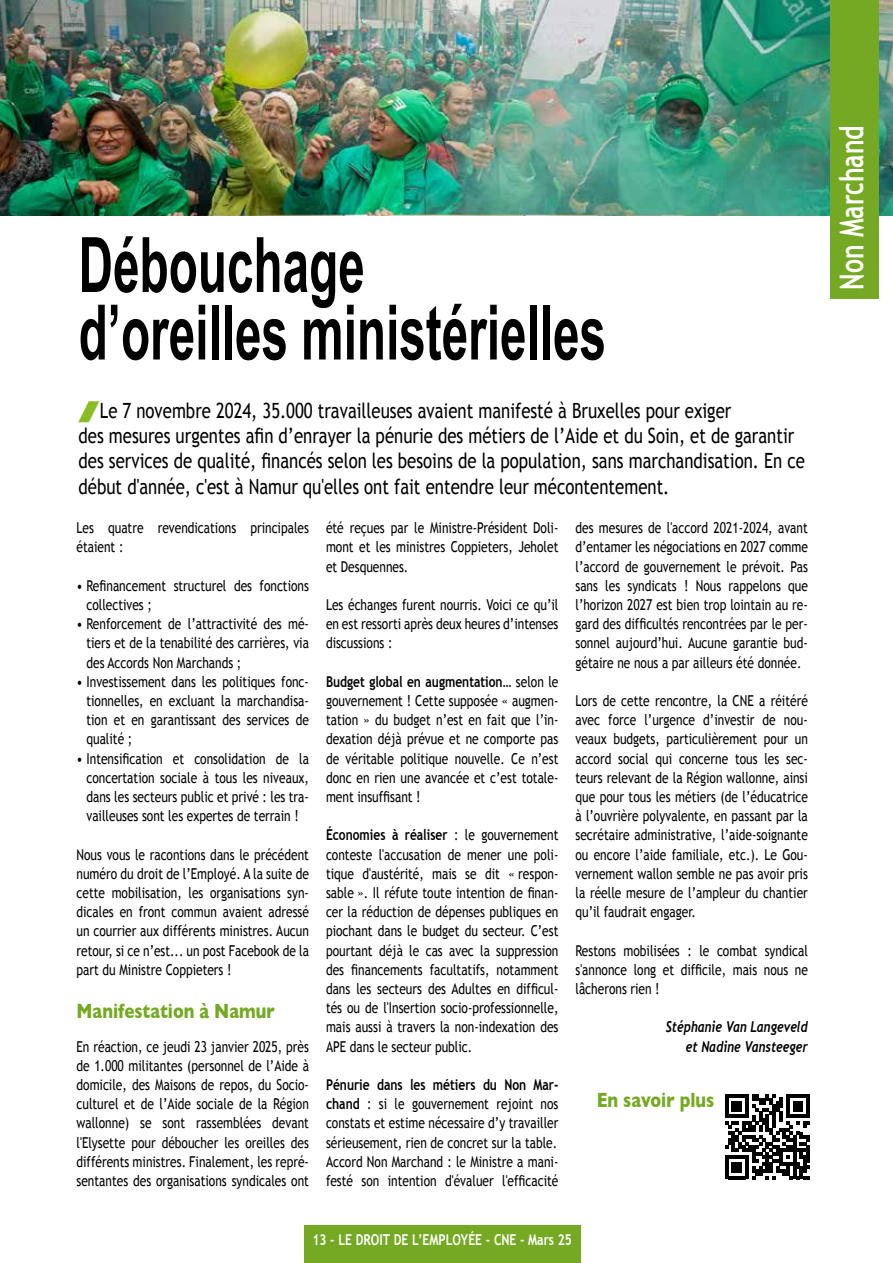
<style>
.page{position:relative;width:893px;height:1263px;background:#fff}
.page>*{position:absolute;margin:0;border:0;box-sizing:border-box;transform-origin:0 0}
.t1{font:700 76.5px/67.5px "Arial Narrow";color:#000;scale:.76 1}
.t2{font:700 33px "Trebuchet MS";color:#fff;scale:.75 1}
.t3{font:21px/25.2px "Trebuchet MS";color:#000;scale:.8 1}
.t4{font:700 21px "Gill Sans";color:#75a924;scale:.8 1}
.t5{font:15px/19.2px "Trebuchet MS";color:#000;text-align:justify;scale:.8 1}
.t6{font:italic 700 15px/19.2px "Trebuchet";color:#000;text-align:right;scale:.8 1}
.t7{font:700 15px "Trebuchet MS";color:#fff;scale:.81 1}
.s1{font-weight:700}
</style>
<div class="page">
<div style="left:304px;top:1225px;width:277px;height:38px;background:#75a924"></div>
<img style="left:1px;top:0;width:892px;height:215px">
<div style="left:831px;top:0;width:48px;height:298px;background:#75a924"></div>
<svg style="left:725px;top:1094px;width:85px;height:85px"></svg>
<h1 class="t1" style="left:79px;top:228px;width:695px">Débouchage<br>d’oreilles ministérielles</h1>
<p class="t3" style="left:79px;top:398px;width:909px;text-indent:21px">Le 7 novembre 2024, 35.000 travailleuses avaient manifesté à Bruxelles pour exiger<br>des mesures urgentes afin d’enrayer la pénurie des métiers de l’Aide et du Soin, et de garantir des services de qualité, financés selon les besoins de la population, sans marchandisation. En ce début d'année, c'est à Namur qu'elles ont fait entendre leur mécontentement.</p>
<p class="t5" style="left:77px;top:518px;width:292px">Les quatre revendications principales étaient :</p>
<p class="t5" style="left:86px;top:576px;width:280px;text-indent:-10px">• Refinancement structurel des fonctions collectives ;</p>
<p class="t5" style="left:86px;top:614px;width:280px;text-indent:-10px">• Renforcement de l’attractivité des mé&shy;tiers et de la tenabilité des carrières, via des Accords Non Marchands ;</p>
<p class="t5" style="left:86px;top:672px;width:280px;text-indent:-10px">• Investissement dans les politiques fonc&shy;tionnelles, en excluant la marchandisa&shy;tion et en garantissant des services de qualité ;</p>
<p class="t5" style="left:86px;top:749px;width:280px;text-indent:-10px">• Intensification et consolidation de la concertation sociale à tous les niveaux, dans les secteurs public et privé : les tra&shy;vailleuses sont les expertes de terrain !</p>
<p class="t5" style="left:77px;top:845px;width:292px">Nous vous le racontions dans le précédent numéro du droit de l’Employé. A la suite de cette mobilisation, les organisations syn&shy;dicales en front commun avaient adressé un courrier aux différents ministres. Aucun retour, si ce n’est... un post Facebook de la part du Ministre Coppieters !</p>
<h3 class="t4" style="left:77px;top:994px;width:249px">Manifestation à Namur</h3>
<p class="t5" style="left:77px;top:1037px;width:292px">En réaction, ce jeudi 23 janvier 2025, près de 1.000 militantes (personnel de l’Aide à domicile, des Maisons de repos, du Socio&shy;culturel et de l’Aide sociale de la Région wallonne) se sont rassemblées devant l'Elysette pour déboucher les oreilles des différents ministres. Finalement, les repré&shy;sentantes des organisations syndicales ont</p>
<p class="t5" style="left:326px;top:518px;width:292px">été reçues par le Ministre-Président Doli&shy;mont et les ministres Coppieters, Jeholet et Desquennes.</p>
<p class="t5" style="left:326px;top:595px;width:292px">Les échanges furent nourris. Voici ce qu’il en est ressorti après deux heures d’intenses discussions :</p>
<p class="t5" style="left:326px;top:672px;width:292px"><span class="s1">Budget global en augmentation…</span> selon le gouvernement ! Cette supposée « augmen&shy;tation » du budget n’est en fait que l’in&shy;dexation déjà prévue et ne comporte pas de véritable politique nouvelle. Ce n’est donc en rien une avancée et c’est totale&shy;ment insuffisant !</p>
<p class="t5" style="left:326px;top:826px;width:292px"><span class="s1">Économies à réaliser</span> : le gouvernement conteste l'accusation de mener une poli&shy;tique d'austérité, mais se dit « respon&shy;sable ». Il réfute toute intention de finan&shy;cer la réduction de dépenses publiques en piochant dans le budget du secteur. C’est pourtant déjà le cas avec la suppression des financements facultatifs, notamment dans les secteurs des Adultes en difficul&shy;tés ou de l'Insertion socio-professionnelle, mais aussi à travers la non-indexation des APE dans le secteur public.</p>
<p class="t5" style="left:326px;top:1075px;width:292px"><span class="s1">Pénurie dans les métiers du Non Mar&shy;chand</span> : si le gouvernement rejoint nos constats et estime nécessaire d’y travailler sérieusement, rien de concret sur la table.<br>Accord Non Marchand : le Ministre a mani&shy;festé son intention d'évaluer l'efficacité</p>
<p class="t5" style="left:575px;top:518px;width:292px">des mesures de l'accord 2021-2024, avant d’entamer les négociations en 2027 comme l’accord de gouvernement le prévoit. Pas sans les syndicats ! Nous rappelons que l’horizon 2027 est bien trop lointain au re&shy;gard des difficultés rencontrées par le per&shy;sonnel aujourd’hui. Aucune garantie bud&shy;gétaire ne nous a par ailleurs été donnée.</p>
<p class="t5" style="left:575px;top:691px;width:292px">Lors de cette rencontre, la CNE a réitéré avec force l’urgence d’investir de nou&shy;veaux budgets, particulièrement pour un accord social qui concerne tous les sec&shy;teurs relevant de la Région wallonne, ainsi que pour tous les métiers (de l’éducatrice à l’ouvrière polyvalente, en passant par la secrétaire administrative, l’aide-soignante ou encore l’aide familiale, etc.). Le Gou&shy;vernement wallon semble ne pas avoir pris la réelle mesure de l’ampleur du chantier qu’il faudrait engager.</p>
<p class="t5" style="left:575px;top:941px;width:292px">Restons mobilisées : le combat syndical s'annonce long et difficile, mais nous ne lâcherons rien !</p>
<p class="t6" style="left:666px;top:1018px;width:179px">Stéphanie Van Langeveld et Nadine Vansteeger</p>
<h3 class="t4" style="left:597px;top:1083px;width:149px">En savoir plus</h3>
<p class="t7" style="left:312px;top:1230px;width:322px">13 - LE DROIT DE L’EMPLOYÉE - CNE - Mars 25</p>
<h2 class="t2" style="left:831px;top:290px;width:221px;rotate:-90deg">Non Marchand</h2>
</div>
